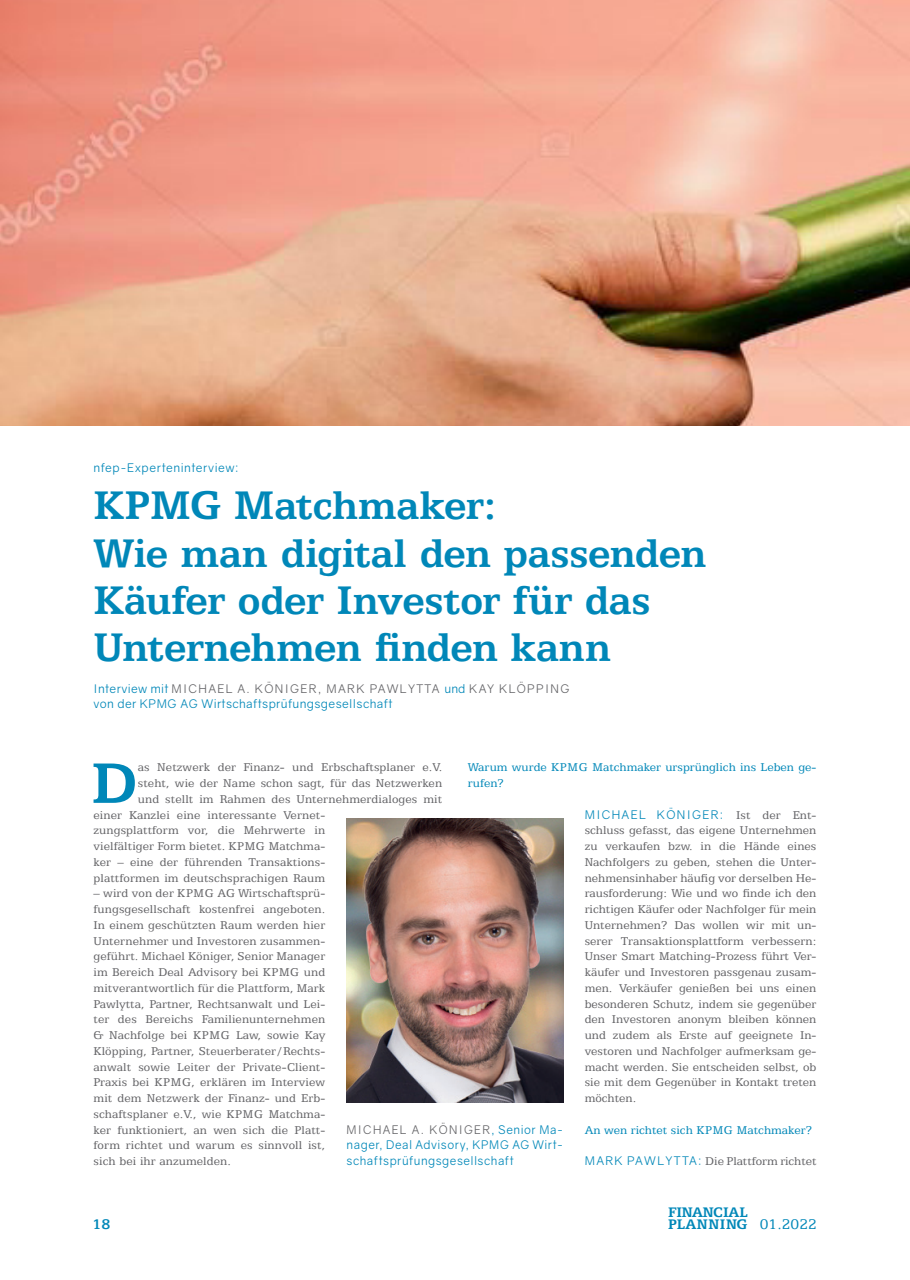
<style>
.page{position:relative;width:910px;height:1280px;background:#fff}
.page>*{position:absolute;margin:0;border:0;box-sizing:border-box;transform-origin:0 0}
.t1{font:700 64.2px "Egyptian 505 BT";color:#0087b8}
.t2{font:700 45px/47.2px "Egyptian 505 BT";letter-spacing:-.01em;color:#0087b8}
.t3{font:15.75px "Egyptian 505 BT";color:#0087b8}
.t4{font:700 15.75px "Egyptian 505 BT";color:#0087b8}
.t5{font:700 15.6px/12px "Egyptian 505 BT";color:#0087b8}
.t6{font:12.75px/15.8px "Egyptian 505 BT";letter-spacing:.005em;color:#636366;text-align:justify}
.t7{font:12.75px/15.8px "Egyptian 505 BT";color:#0087b8}
.t8{font:12px/15.8px "Gravity";letter-spacing:.045em;color:#0087b8}
.t9{font:12px "Gravity";letter-spacing:.11em;color:#0087b8}
.s1{color:#636366}
.s2{font-family:"Egyptian 505 BT";font-size:12.75px;color:#636366}
.s3{font-family:"Gravity";font-size:12px;color:#0087b8}
</style>
<div class="page">
<img style="left:347px;top:819px;width:216px;height:283px">
<img style="left:0;top:0;width:910px;height:425px">
<p class="t8" style="left:94px;top:460px;width:146px">nfep-Experteninterview:</p>
<h2 class="t2" style="left:94px;top:481px;width:614px">KPMG Matchmaker:<br>Wie man digital den passenden<br>Käufer oder Investor für das<br>Unternehmen finden kann</h2>
<p class="t8" style="left:94px;top:680px;width:477px">Interview mit <span class="s1">MICHAEL A. KÖNIGER, MARK PAWLYTTA</span> und <span class="s1">KAY KLÖPPING </span>von der KPMG AG Wirtschaftsprüfungsgesellschaft</p>
<p class="t7" style="left:468px;top:759px;width:350px">Warum wurde KPMG Matchmaker ursprünglich ins Leben ge&shy;rufen?</p>
<p class="t9" style="left:585px;top:807px;width:233px">MICHAEL KÖNIGER: <span class="s2">Ist der Ent-</span></p>
<p class="t6" style="left:585px;top:822px;width:233px">schluss gefasst, das eigene Unternehmen zu verkaufen bzw. in die Hände eines Nachfolgers zu geben, stehen die Unter&shy;nehmensinhaber häufig vor derselben He&shy;rausforderung: Wie und wo finde ich den richtigen Käufer oder Nachfolger für mein Unternehmen? Das wollen wir mit un&shy;serer Transaktionsplattform verbessern:<br>Unser Smart Matching-Prozess führt Ver&shy;käufer und Investoren passgenau zusam&shy;men. Verkäufer genießen bei uns einen besonderen Schutz, indem sie gegenüber den Investoren anonym bleiben können und zudem als Erste auf geeignete In&shy;vestoren und Nachfolger aufmerksam ge&shy;macht werden. Sie entscheiden selbst, ob sie mit dem Gegenüber in Kontakt treten möchten.</p>
<p class="t7" style="left:585px;top:1121px;width:229px">An wen richtet sich KPMG Matchmaker?</p>
<p class="t6" style="left:585px;top:1153px;width:233px"><span class="s3">MARK PAWLYTTA:</span> Die Plattform richtet</p>
<h1 class="t1" style="left:91px;top:745px;width:48px">D</h1>
<p class="t6" style="left:138px;top:759px;width:306px">as Netzwerk der Finanz- und Erbschaftsplaner e.V.</p>
<p class="t6" style="left:138px;top:775px;width:306px">steht, wie der Name schon sagt, für das Netzwerken</p>
<p class="t6" style="left:138px;top:791px;width:306px">und stellt im Rahmen des Unternehmerdialoges mit</p>
<p class="t6" style="left:94px;top:806px;width:233px">einer Kanzlei eine interessante Vernet-</p>
<p class="t6" style="left:94px;top:822px;width:233px">zungsplattform vor, die Mehrwerte in</p>
<p class="t6" style="left:94px;top:838px;width:233px">vielfältiger Form bietet. KPMG Matchma-</p>
<p class="t6" style="left:94px;top:854px;width:233px">ker – eine der führenden Transaktions-</p>
<p class="t6" style="left:94px;top:869px;width:233px">plattformen im deutschsprachigen Raum</p>
<p class="t6" style="left:94px;top:885px;width:233px">– wird von der KPMG AG Wirtschaftsprü&shy;fungsgesellschaft kostenfrei angeboten.<br>In einem geschützten Raum werden hier Unternehmer und Investoren zusammen&shy;geführt. Michael Königer, Senior Manager im Bereich Deal Advisory bei KPMG und mitverantwortlich für die Plattform, Mark Pawlytta, Partner, Rechtsanwalt und Lei&shy;ter des Bereichs Familienunternehmen &amp; Nachfolge bei KPMG Law, sowie Kay Klöpping, Partner, Steuerberater/Rechts&shy;anwalt sowie Leiter der Private-Client-Praxis bei KPMG, erklären im Interview mit dem Netzwerk der Finanz- und Erb&shy;schaftsplaner e.V., wie KPMG Matchma&shy;ker funktioniert, an wen sich die Platt&shy;form richtet und warum es sinnvoll ist, sich bei ihr anzumelden.</p>
<p class="t8" style="left:347px;top:1121px;width:218px;text-align:justify"><span class="s1">MICHAEL A. KÖNIGER</span>, Senior Ma&shy;nager, Deal Advisory, KPMG AG Wirt&shy;schaftsprüfungsgesellschaft</p>
<p class="t4" style="left:92px;top:1215px;width:19px">18</p>
<p class="t5" style="left:668px;top:1206px;width:81px">FINANCIAL<br>PLANNING</p>
<p class="t3" style="left:760px;top:1215px;width:59px">01.2022</p>
</div>
